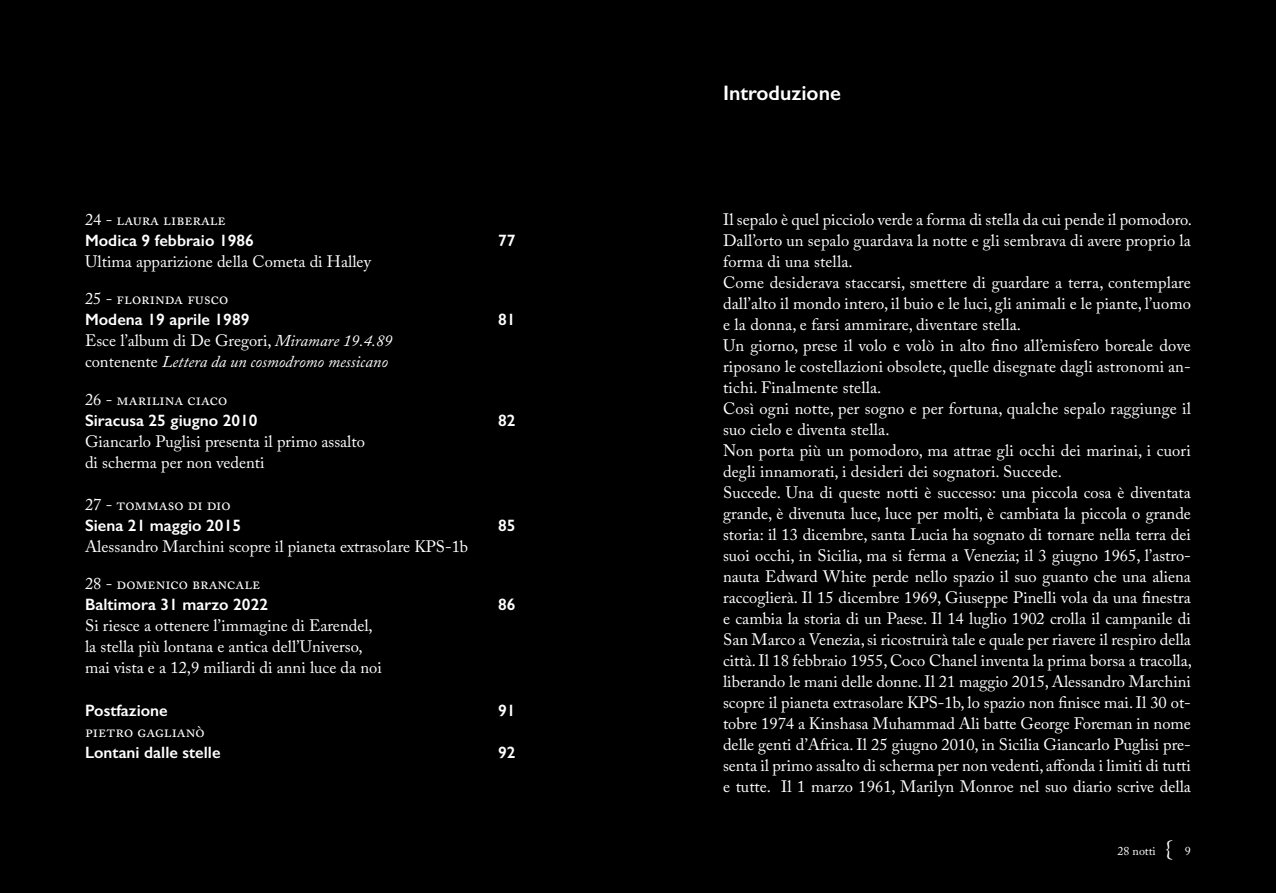
<style>
.page{position:relative;width:1276px;height:893px;background:#000}
.page>*{position:absolute;margin:0;border:0;box-sizing:border-box;transform-origin:0 0}
.t1{font:600 21px "Gill Sans";color:#fff}
.t2{font:16.5px/21px "Adobe Caslon Pro";color:#fff}
.t3{font:600 16.5px "Gill Sans";color:#fff}
.t4{font:italic 16.5px/21px "Adobe Caslon Pro";color:#fff}
.t5{font:12px "Adobe Caslon Pro";color:#fff}
.s1{font-style:normal}
.s2{font-size:21px}
</style>
<div class="page">
<p class="t2" style="left:85px;top:209px;width:142px">24 - laura liberale</p>
<p class="t3" style="left:85px;top:230px;width:170px">Modica 9 febbraio 1986</p>
<p class="t3" style="left:498px;top:230px;width:19px">77</p>
<p class="t2" style="left:85px;top:251px;width:287px">Ultima apparizione della Cometa di Halley</p>
<p class="t2" style="left:85px;top:288px;width:145px">25 - florinda fusco</p>
<p class="t3" style="left:85px;top:310px;width:166px">Modena 19 aprile 1989</p>
<p class="t3" style="left:498px;top:310px;width:19px">81</p>
<p class="t4" style="left:85px;top:330px;width:309px"><span class="s1">Esce l’album di De Gregori,</span> Miramare 19.4.89 <span class="s1">contenente</span> Lettera da un cosmodromo messicano</p>
<p class="t2" style="left:85px;top:389px;width:144px">26 - marilina ciaco</p>
<p class="t3" style="left:85px;top:410px;width:174px">Siracusa 25 giugno 2010</p>
<p class="t3" style="left:498px;top:410px;width:19px">82</p>
<p class="t2" style="left:85px;top:431px;width:281px">Giancarlo Puglisi presenta il primo assalto di scherma per non vedenti</p>
<p class="t2" style="left:85px;top:494px;width:147px">27 - tommaso di dio</p>
<p class="t3" style="left:85px;top:515px;width:157px">Siena 21 maggio 2015</p>
<p class="t3" style="left:498px;top:515px;width:19px">85</p>
<p class="t2" style="left:85px;top:536px;width:384px">Alessandro Marchini scopre il pianeta extrasolare KPS-1b</p>
<p class="t2" style="left:85px;top:573px;width:177px">28 - domenico brancale</p>
<p class="t3" style="left:85px;top:595px;width:185px">Baltimora 31 marzo 2022</p>
<p class="t3" style="left:498px;top:595px;width:19px">86</p>
<p class="t2" style="left:85px;top:615px;width:298px">Si riesce a ottenere l’immagine di Earendel, la stella più lontana e antica dell’Universo, mai vista e a 12,9 miliardi di anni luce da noi</p>
<p class="t3" style="left:85px;top:700px;width:84px">Postfazione</p>
<p class="t3" style="left:498px;top:700px;width:19px">91</p>
<p class="t2" style="left:85px;top:721px;width:121px">pietro gaglianò</p>
<p class="t3" style="left:85px;top:742px;width:137px">Lontani dalle stelle</p>
<p class="t3" style="left:498px;top:742px;width:19px">92</p>
<p class="t1" style="left:723px;top:80px;width:119px">Introduzione</p>
<p class="t2" style="left:723px;top:209px;width:470px">Il sepalo è quel picciolo verde a forma di stella da cui pende il pomodoro.<br>Dall’orto un sepalo guardava la notte e gli sembrava di avere proprio la forma di una stella.<br>Come desiderava staccarsi, smettere di guardare a terra, contemplare dall’alto il mondo intero, il buio e le luci, gli animali e le piante, l’uomo e la donna, e farsi ammirare, diventare stella.<br>Un giorno, prese il volo e volò in alto fino all’emisfero boreale dove riposano le costellazioni obsolete, quelle disegnate dagli astronomi an&shy;tichi. Finalmente stella.<br>Così ogni notte, per sogno e per fortuna, qualche sepalo raggiunge il suo cielo e diventa stella.<br>Non porta più un pomodoro, ma attrae gli occhi dei marinai, i cuori degli innamorati, i desideri dei sognatori. Succede.<br>Succede. Una di queste notti è successo: una piccola cosa è diventata grande, è divenuta luce, luce per molti, è cambiata la piccola o grande storia: il 13 dicembre, santa Lucia ha sognato di tornare nella terra dei suoi occhi, in Sicilia, ma si ferma a Venezia; il 3 giugno 1965, l’astro&shy;nauta Edward White perde nello spazio il suo guanto che una aliena raccoglierà. Il 15 dicembre 1969, Giuseppe Pinelli vola da una finestra e cambia la storia di un Paese. Il 14 luglio 1902 crolla il campanile di San Marco a Venezia, si ricostruirà tale e quale per riavere il respiro della città. Il 18 febbraio 1955, Coco Chanel inventa la prima borsa a tracolla, liberando le mani delle donne. Il 21 maggio 2015, Alessandro Marchini scopre il pianeta extrasolare KPS-1b, lo spazio non finisce mai. Il 30 ot&shy;tobre 1974 a Kinshasa Muhammad Ali batte George Foreman in nome delle genti d’Africa. Il 25 giugno 2010, in Sicilia Giancarlo Puglisi pre&shy;senta il primo assalto di scherma per non vedenti, affonda i limiti di tutti e tutte. Il 1 marzo 1961, Marilyn Monroe nel suo diario scrive della</p>
<p class="t5" style="left:1117px;top:844px;width:75px">28 notti <span class="s2">{</span> 9</p>
</div>
